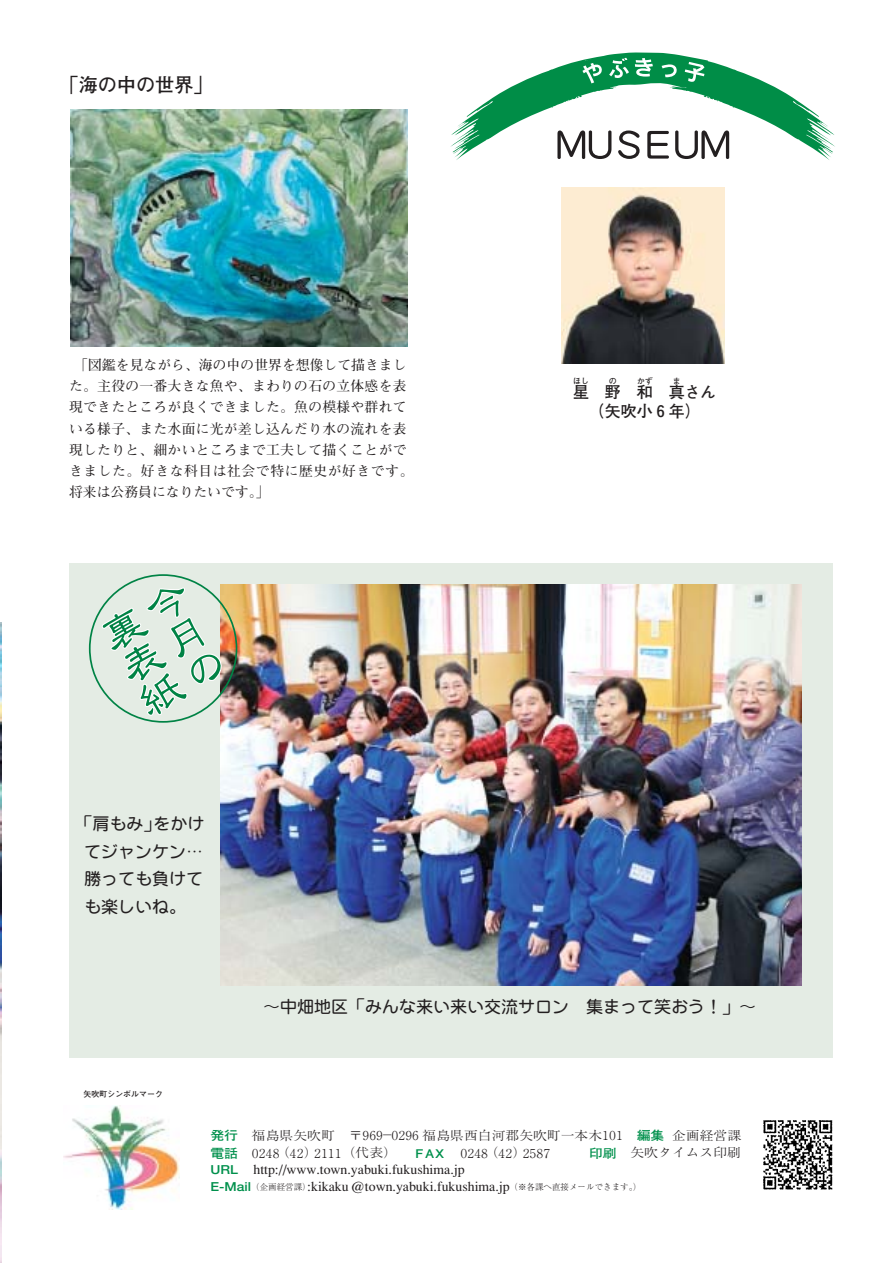
<style>
.page{position:relative;width:894px;height:1263px;background:#fff}
.page>*{position:absolute;margin:0;border:0;box-sizing:border-box;transform-origin:0 0}
.t1{font:700 19.2px "Futo Go B101";color:#231f20}
.t2{font:16.95px/27.6px "NIS R4";color:#231f20;text-align:center}
.t3{font:700 15.9px "Futo Go B101";color:#231f20}
.t4{font:700 13.8px/21.3px "Futo Min A101";letter-spacing:.02em;color:#231f20}
.t5{font:300 13.8px/17px "Ryumin";color:#231f20}
.t6{font:300 12.45px/18.1px "Ryumin";color:#231f20;scale:1.11 1}
.t7{font:700 7.95px "Futo Go B101";color:#231f20}
.s1{font-family:"Futo Go B101";font-weight:700;color:#00904c}
.s2{font-size:13.8px}
.s3{font-family:"Futo Go B101";font-weight:700;font-size:12.45px;color:#00904c}
.s4{font-size:8.55px}
</style>
<div class="page">
<img style="left:63px;top:1105px;width:116px;height:105px">
<img style="left:763px;top:1120px;width:70px;height:70px">
<svg style="left:450px;top:52px;width:385px;height:108px"></svg>
<img style="left:70px;top:110px;width:338px;height:236px">
<img style="left:562px;top:187px;width:162px;height:176px">
<img style="left:0;top:623px;width:1px;height:640px">
<div style="left:69px;top:563px;width:763px;height:495px;background:#e4ece4"></div>
<img style="left:221px;top:584px;width:580px;height:401px">
<svg style="left:101px;top:586px;width:123px;height:133px"></svg>
<h1 class="t1" style="left:60px;top:78px;width:155px">「海の中の世界」</h1>
<p class="t4" style="left:69px;top:356px;width:346px;text-indent:5px">「図鑑を見ながら、海の中の世界を想像して描きました。主役の一番大きな魚や、まわりの石の立体感を表現できたところが良くできました。魚の模様や群れている様子、また水面に光が差し込んだり水の流れを表現したりと、細かいところまで工夫して描くことができました。好きな科目は社会で特に歴史が好きです。将来は公務員になりたいです。」</p>
<p class="t2" style="left:75px;top:812px;width:131px">「肩もみ」をかけてジャンケン…勝っても負けても楽しいね。</p>
<p class="t7" style="left:573px;top:378px;width:17px">ほし</p>
<p class="t3" style="left:573px;top:386px;width:17px">星</p>
<p class="t7" style="left:637px;top:378px;width:17px">かず</p>
<p class="t7" style="left:673px;top:378px;width:9px">ま</p>
<p class="t3" style="left:589px;top:405px;width:113px">（矢吹小６年）</p>
<p class="t7" style="left:609px;top:378px;width:9px">の</p>
<p class="t3" style="left:669px;top:386px;width:49px">真さん</p>
<p class="t3" style="left:637px;top:386px;width:17px">和</p>
<p class="t3" style="left:605px;top:386px;width:17px">野</p>
<p class="t7" style="left:83px;top:1091px;width:81px">矢吹町シンボルマーク</p>
<p class="t2" style="left:263px;top:995px;width:495px">～中畑地区「みんな来い来い交流サロン　集まって笑おう！」～</p>
<p class="t6" style="left:210px;top:1128px;width:505px"><span class="s1">発行</span> 福島県矢吹町　〒969<span class="s2">―</span>0296 福島県西白河郡矢吹町一本木101 <span class="s1">編集</span>企画経営課　　<span class="s1">電話</span> 0248（42）2111（代表）</p>
<p class="t6" style="left:413px;top:1146px;width:125px"><span class="s1">ＦＡＸ</span> 0248（42）2587</p>
<p class="t6" style="left:589px;top:1145px;width:138px"><span class="s1">印刷</span> 矢吹タイムス印刷</p>
<p class="t5" style="left:210px;top:1162px;width:432px"><span class="s3">URL</span> http://www.town.yabuki.fukushima.jp<br><span class="s3">E-Mail</span><span class="s4">（企画経営課）</span>:kikaku @town.yabuki.fukushima.jp<span class="s4">（※各課へ直接メールできます。）</span></p>
</div>
